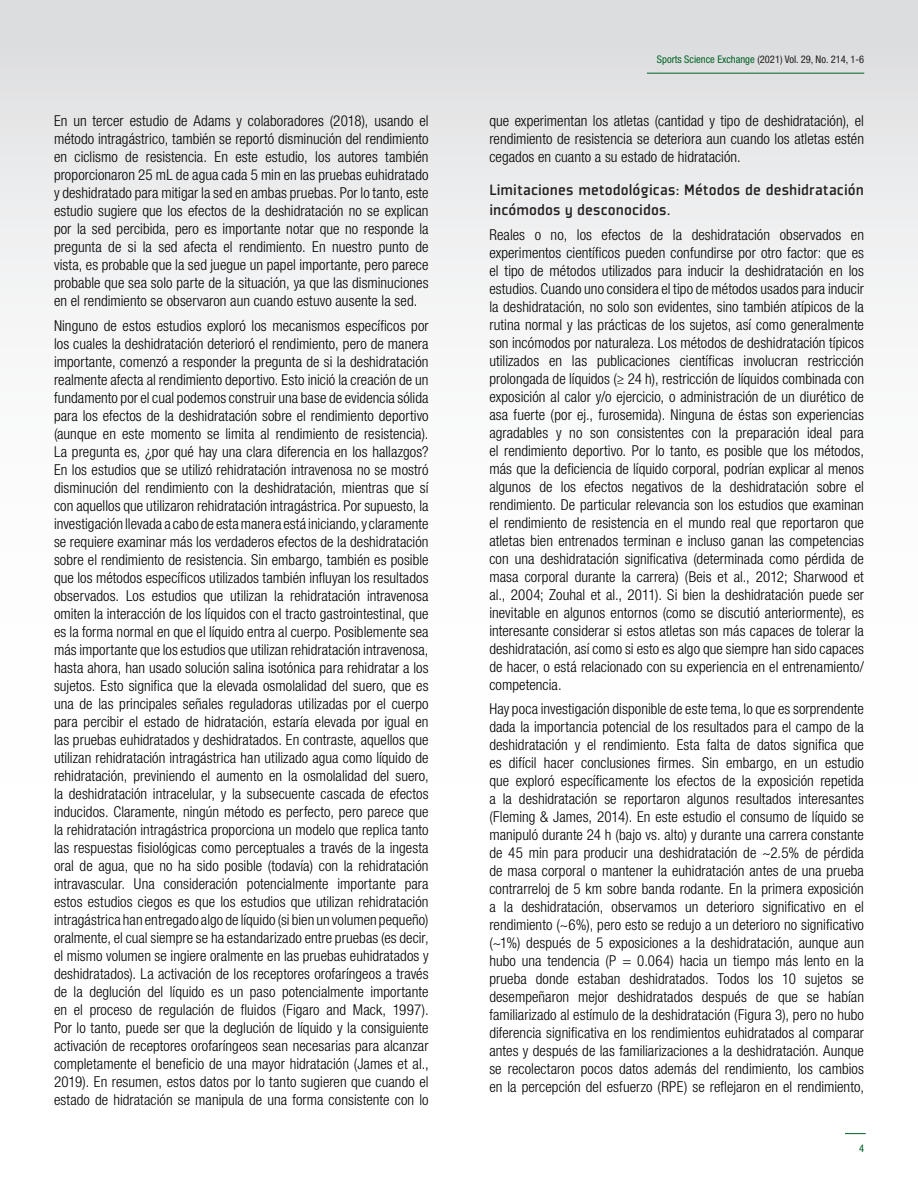
<style>
.page{position:relative;width:918px;height:1188px;background:#fff}
.page>*{position:absolute;margin:0;border:0;box-sizing:border-box;transform-origin:0 0}
.newbody_text_no_bull{font:500 16.5px/19.5px "Plexes Pro";letter-spacing:.005em;color:#231f20}
.newbody_text_no_bull-2{font:300 condensed 15px/18px "Helvetica Neue LT Std";letter-spacing:.005em;color:#000;text-align:justify}
.t1{font:condensed 10.5px "Helvetica Neue LT Std";color:#231f20}
.t2{font:condensed 10.5px "Helvetica Neue LT Std";color:#016226}
.s1{color:#016226}
</style>
<div class="page">
<div style="left:0;top:0;width:918px;height:1188px;background:linear-gradient(to bottom,#e8e9ea,#fff)"></div>
<hr style="left:647px;top:73px;width:217px;height:1px;background:#016226">
<svg style="left:845px;top:1133px;width:21px;height:1px"></svg>
<p class="newbody_text_no_bull-2" style="left:54px;top:112px;width:376px">En un tercer estudio de Adams y colaboradores (2018), usando el método intragástrico, también se reportó disminución del rendimiento en ciclismo de resistencia. En este estudio, los autores también proporcionaron 25 mL de agua cada 5 min en las pruebas euhidratado y deshidratado para mitigar la sed en ambas pruebas. Por lo tanto, este estudio sugiere que los efectos de la deshidratación no se explican por la sed percibida, pero es importante notar que no responde la pregunta de si la sed afecta el rendimiento. En nuestro punto de vista, es probable que la sed juegue un papel importante, pero parece probable que sea solo parte de la situación, ya que las disminuciones en el rendimiento se observaron aun cuando estuvo ausente la sed.</p>
<p class="newbody_text_no_bull-2" style="left:54px;top:317px;width:376px">Ninguno de estos estudios exploró los mecanismos específicos por los cuales la deshidratación deterioró el rendimiento, pero de manera importante, comenzó a responder la pregunta de si la deshidratación realmente afecta al rendimiento deportivo. Esto inició la creación de un fundamento por el cual podemos construir una base de evidencia sólida para los efectos de la deshidratación sobre el rendimiento deportivo (aunque en este momento se limita al rendimiento de resistencia).<br>La pregunta es, ¿por qué hay una clara diferencia en los hallazgos?<br>En los estudios que se utilizó rehidratación intravenosa no se mostró disminución del rendimiento con la deshidratación, mientras que sí con aquellos que utilizaron rehidratación intragástrica. Por supuesto, la investigación llevada a cabo de esta manera está iniciando, y claramente se requiere examinar más los verdaderos efectos de la deshidratación sobre el rendimiento de resistencia. Sin embargo, también es posible que los métodos específicos utilizados también influyan los resultados observados. Los estudios que utilizan la rehidratación intravenosa omiten la interacción de los líquidos con el tracto gastrointestinal, que es la forma normal en que el líquido entra al cuerpo. Posiblemente sea más importante que los estudios que utilizan rehidratación intravenosa, hasta ahora, han usado solución salina isotónica para rehidratar a los sujetos. Esto significa que la elevada osmolalidad del suero, que es una de las principales señales reguladoras utilizadas por el cuerpo para percibir el estado de hidratación, estaría elevada por igual en las pruebas euhidratados y deshidratados. En contraste, aquellos que utilizan rehidratación intragástrica han utilizado agua como líquido de rehidratación, previniendo el aumento en la osmolalidad del suero, la deshidratación intracelular, y la subsecuente cascada de efectos inducidos. Claramente, ningún método es perfecto, pero parece que la rehidratación intragástrica proporciona un modelo que replica tanto las respuestas fisiológicas como perceptuales a través de la ingesta oral de agua, que no ha sido posible (todavía) con la rehidratación intravascular. Una consideración potencialmente importante para estos estudios ciegos es que los estudios que utilizan rehidratación intragástrica han entregado algo de líquido (si bien un volumen pequeño) oralmente, el cual siempre se ha estandarizado entre pruebas (es decir, el mismo volumen se ingiere oralmente en las pruebas euhidratados y deshidratados). La activación de los receptores orofaríngeos a través de la deglución del líquido es un paso potencialmente importante en el proceso de regulación de fluidos (Figaro and Mack, 1997).<br>Por lo tanto, puede ser que la deglución de líquido y la consiguiente activación de receptores orofaríngeos sean necesarias para alcanzar completamente el beneficio de una mayor hidratación (James et al., 2019). En resumen, estos datos por lo tanto sugieren que cuando el estado de hidratación se manipula de una forma consistente con lo</p>
<p class="t1" style="left:657px;top:53px;width:209px"><span class="s1">Sports Science Exchange</span> (2021) Vol. 29, No. 214, 1-6</p>
<p class="newbody_text_no_bull-2" style="left:489px;top:112px;width:376px">que experimentan los atletas (cantidad y tipo de deshidratación), el rendimiento de resistencia se deteriora aun cuando los atletas estén cegados en cuanto a su estado de hidratación.</p>
<p class="newbody_text_no_bull" style="left:489px;top:180px;width:376px">Limitaciones metodológicas: Métodos de deshidratación incómodos y desconocidos.</p>
<p class="newbody_text_no_bull-2" style="left:489px;top:225px;width:376px">Reales o no, los efectos de la deshidratación observados en experimentos científicos pueden confundirse por otro factor: que es el tipo de métodos utilizados para inducir la deshidratación en los estudios. Cuando uno considera el tipo de métodos usados para inducir la deshidratación, no solo son evidentes, sino también atípicos de la rutina normal y las prácticas de los sujetos, así como generalmente son incómodos por naturaleza. Los métodos de deshidratación típicos utilizados en las publicaciones científicas involucran restricción prolongada de líquidos (≥ 24 h), restricción de líquidos combinada con exposición al calor y/o ejercicio, o administración de un diurético de asa fuerte (por ej., furosemida). Ninguna de éstas son experiencias agradables y no son consistentes con la preparación ideal para el rendimiento deportivo. Por lo tanto, es posible que los métodos, más que la deficiencia de líquido corporal, podrían explicar al menos algunos de los efectos negativos de la deshidratación sobre el rendimiento. De particular relevancia son los estudios que examinan el rendimiento de resistencia en el mundo real que reportaron que atletas bien entrenados terminan e incluso ganan las competencias con una deshidratación significativa (determinada como pérdida de masa corporal durante la carrera) (Beis et al., 2012; Sharwood et al., 2004; Zouhal et al., 2011). Si bien la deshidratación puede ser inevitable en algunos entornos (como se discutió anteriormente), es interesante considerar si estos atletas son más capaces de tolerar la deshidratación, así como si esto es algo que siempre han sido capaces de hacer, o está relacionado con su experiencia en el entrenamiento/ competencia.</p>
<p class="newbody_text_no_bull-2" style="left:489px;top:700px;width:376px">Hay poca investigación disponible de este tema, lo que es sorprendente dada la importancia potencial de los resultados para el campo de la deshidratación y el rendimiento. Esta falta de datos significa que es difícil hacer conclusiones firmes. Sin embargo, en un estudio que exploró específicamente los efectos de la exposición repetida a la deshidratación se reportaron algunos resultados interesantes (Fleming &amp; James, 2014). En este estudio el consumo de líquido se manipuló durante 24 h (bajo vs. alto) y durante una carrera constante de 45 min para producir una deshidratación de ~2.5% de pérdida de masa corporal o mantener la euhidratación antes de una prueba contrarreloj de 5 km sobre banda rodante. En la primera exposición a la deshidratación, observamos un deterioro significativo en el rendimiento (~6%), pero esto se redujo a un deterioro no significativo (~1%) después de 5 exposiciones a la deshidratación, aunque aun hubo una tendencia (P = 0.064) hacia un tiempo más lento en la prueba donde estaban deshidratados. Todos los 10 sujetos se desempeñaron mejor deshidratados después de que se habían familiarizado al estímulo de la deshidratación (Figura 3), pero no hubo diferencia significativa en los rendimientos euhidratados al comparar antes y después de las familiarizaciones a la deshidratación. Aunque se recolectaron pocos datos además del rendimiento, los cambios en la percepción del esfuerzo (RPE) se reflejaron en el rendimiento,</p>
<p class="t2" style="left:859px;top:1142px;width:7px">4</p>
</div>
